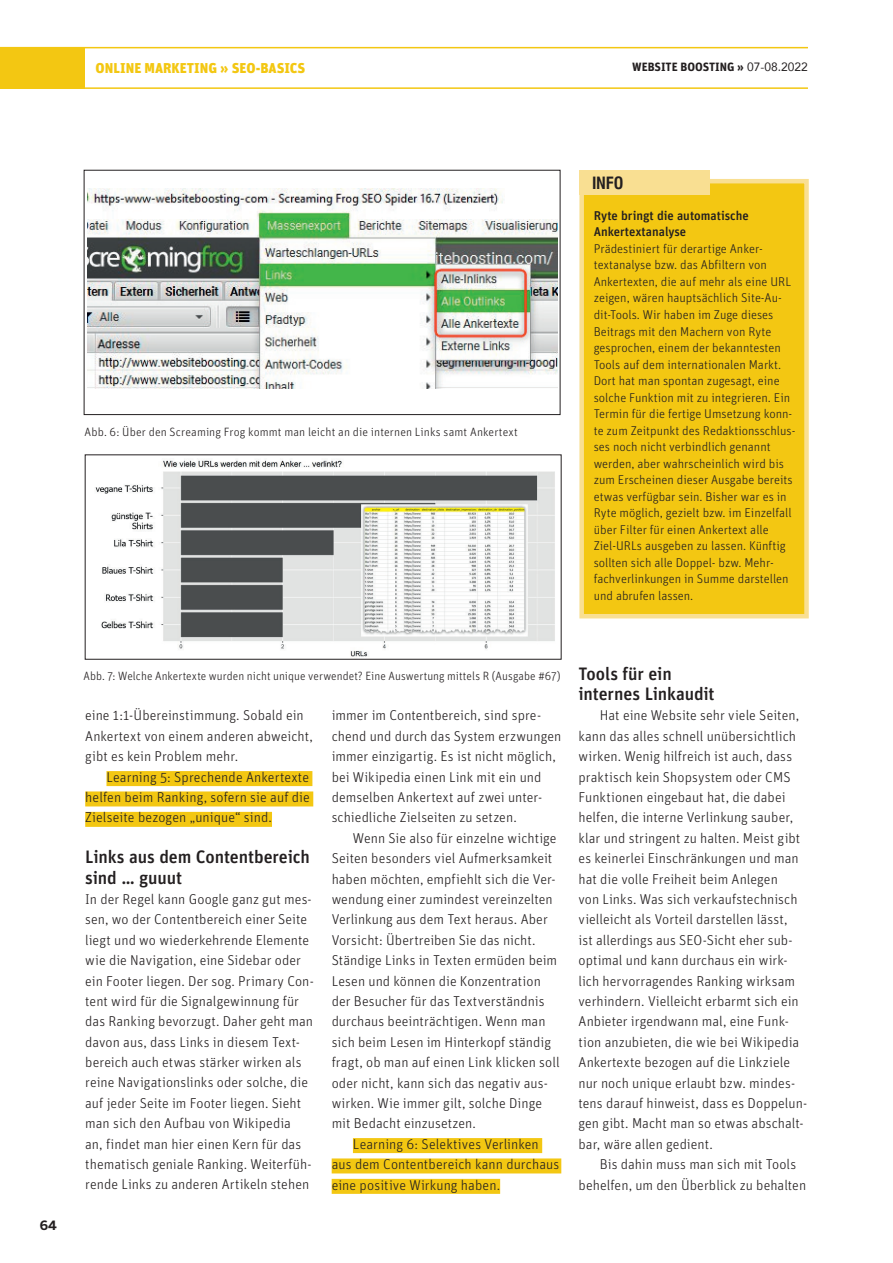
<style>
.page{position:relative;width:893px;height:1263px;background:#fff}
.page>*{position:absolute;margin:0;border:0;box-sizing:border-box;transform-origin:0 0}
.t1{font:500 18px/20.4px "Unit";letter-spacing:-.005em;color:#231f20}
.t2{font:700 condensed 16.5px "Swiss 721 BT";color:#231f20}
.t3{font:300 14.25px/20.4px "Unit";letter-spacing:.005em;color:#231f20}
.t4{font:900 14.25px "Unit";color:#f3c712}
.t5{font:300 12.75px/16.5px "Unit";color:#231f20}
.t6{font:500 12.75px/16.5px "Unit";color:#231f20}
.t7{font:700 12.75px "Benton Sans";color:#231f20}
.t8{font:300 12px "Unit";letter-spacing:.01em;color:#231f20}
.t9{font:700 12px "Unit";color:#231f20}
.s1{font-family:"Avenir";font-weight:400}
</style>
<div class="page">
<div style="left:0;top:47px;width:85px;height:41px;background:#f3c712"></div>
<hr style="left:0;top:47px;width:808px;height:1px;background:#f3c712">
<hr style="left:0;top:87px;width:808px;height:2px;background:#f3c712">
<div style="left:353px;top:1138px;width:189px;height:15px;background:#f3c712"></div>
<div style="left:332px;top:1158px;width:229px;height:15px;background:#f3c712"></div>
<div style="left:332px;top:1179px;width:168px;height:15px;background:#f3c712"></div>
<div style="left:106px;top:771px;width:206px;height:15px;background:#f3c712"></div>
<div style="left:85px;top:791px;width:228px;height:15px;background:#f3c712"></div>
<div style="left:85px;top:812px;width:187px;height:15px;background:#f3c712"></div>
<img style="left:87px;top:188px;width:471px;height:200px">
<div style="left:84px;top:170px;width:476px;height:245px;border:1px solid #231f20"></div>
<img style="left:95px;top:460px;width:460px;height:197px">
<div style="left:579px;top:179px;width:230px;height:439px;background:#f3c712;border:4px solid #f9df92"></div>
<div style="left:579px;top:170px;width:131px;height:25px;background:#f9df92"></div>
<p class="t4" style="left:96px;top:59px;width:211px">ONLINE MARKETING » SEO-BASICS</p>
<p class="t9" style="left:632px;top:59px;width:177px">WEBSITE BOOSTING » <span class="s1">07-08.2022</span></p>
<p class="t7" style="left:40px;top:1217px;width:18px">64</p>
<p class="t8" style="left:85px;top:425px;width:435px">Abb. 6: Über den Screaming Frog kommt man leicht an die internen Links samt Ankertext</p>
<p class="t2" style="left:592px;top:173px;width:33px">INFO</p>
<p class="t6" style="left:594px;top:207px;width:157px">Ryte bringt die automatische<br>Ankertextanalyse</p>
<p class="t5" style="left:594px;top:240px;width:203px">Prädestiniert für derartige Anker&shy;textanalyse bzw. das Abfiltern von Ankertexten, die auf mehr als eine URL zeigen, wären hauptsächlich Site-Au&shy;dit-Tools. Wir haben im Zuge dieses Beitrags mit den Machern von Ryte gesprochen, einem der bekanntesten Tools auf dem internationalen Markt.<br>Dort hat man spontan zugesagt, eine solche Funktion mit zu integrieren. Ein Termin für die fertige Umsetzung konn&shy;te zum Zeitpunkt des Redaktionsschlus&shy;ses noch nicht verbindlich genannt werden, aber wahrscheinlich wird bis zum Erscheinen dieser Ausgabe bereits etwas verfügbar sein. Bisher war es in Ryte möglich, gezielt bzw. im Einzelfall über Filter für einen Ankertext alle Ziel-URLs ausgeben zu lassen. Künftig sollten sich alle Doppel- bzw. Mehr&shy;fachverlinkungen in Summe darstellen und abrufen lassen.</p>
<p class="t8" style="left:84px;top:668px;width:478px">Abb. 7: Welche Ankertexte wurden nicht unique verwendet? Eine Auswertung mittels R (Ausgabe #67)</p>
<p class="t3" style="left:85px;top:705px;width:229px">eine 1:1-Übereinstimmung. Sobald ein<br>Ankertext von einem anderen abweicht, gibt es kein Problem mehr.</p>
<p class="t3" style="left:85px;top:766px;width:226px;text-align:justify;text-indent:21px">Learning 5: Sprechende Ankertexte helfen beim Ranking, sofern sie auf die Zielseite bezogen „unique“ sind.</p>
<p class="t1" style="left:85px;top:846px;width:226px">Links aus dem Contentbereich sind … guuut</p>
<p class="t3" style="left:85px;top:889px;width:230px">In der Regel kann Google ganz gut mes&shy;sen, wo der Contentbereich einer Seite liegt und wo wiederkehrende Elemente wie die Navigation, eine Sidebar oder ein Footer liegen. Der sog. Primary Con&shy;tent wird für die Signalgewinnung für das Ranking bevorzugt. Daher geht man davon aus, dass Links in diesem Text&shy;bereich auch etwas stärker wirken als reine Navigationslinks oder solche, die auf jeder Seite im Footer liegen. Sieht man sich den Aufbau von Wikipedia<br>an, findet man hier einen Kern für das thematisch geniale Ranking. Weiterfüh&shy;rende Links zu anderen Artikeln stehen</p>
<p class="t3" style="left:332px;top:705px;width:231px">immer im Contentbereich, sind spre&shy;chend und durch das System erzwungen immer einzigartig. Es ist nicht möglich, bei Wikipedia einen Link mit ein und demselben Ankertext auf zwei unter&shy;schiedliche Zielseiten zu setzen.</p>
<p class="t3" style="left:332px;top:827px;width:229px;text-indent:21px">Wenn Sie also für einzelne wichtige Seiten besonders viel Aufmerksamkeit haben möchten, empfiehlt sich die Ver&shy;wendung einer zumindest vereinzelten Verlinkung aus dem Text heraus. Aber Vorsicht: Übertreiben Sie das nicht.<br>Ständige Links in Texten ermüden beim Lesen und können die Konzentration der Besucher für das Textverständnis durchaus beeinträchtigen. Wenn man sich beim Lesen im Hinterkopf ständig fragt, ob man auf einen Link klicken soll oder nicht, kann sich das negativ aus&shy;wirken. Wie immer gilt, solche Dinge mit Bedacht einzusetzen.</p>
<p class="t3" style="left:332px;top:1133px;width:229px;text-indent:21px">Learning 6: Selektives Verlinken aus dem Contentbereich kann durchaus eine positive Wirkung haben.</p>
<p class="t1" style="left:578px;top:663px;width:138px">Tools für ein internes Linkaudit</p>
<p class="t3" style="left:578px;top:705px;width:230px;text-indent:21px">Hat eine Website sehr viele Seiten, kann das alles schnell unübersichtlich wirken. Wenig hilfreich ist auch, dass praktisch kein Shopsystem oder CMS Funktionen eingebaut hat, die dabei helfen, die interne Verlinkung sauber, klar und stringent zu halten. Meist gibt es keinerlei Einschränkungen und man hat die volle Freiheit beim Anlegen<br>von Links. Was sich verkaufstechnisch vielleicht als Vorteil darstellen lässt,<br>ist allerdings aus SEO-Sicht eher sub&shy;optimal und kann durchaus ein wirk&shy;lich hervorragendes Ranking wirksam verhindern. Vielleicht erbarmt sich ein Anbieter irgendwann mal, eine Funk&shy;tion anzubieten, die wie bei Wikipedia Ankertexte bezogen auf die Linkziele nur noch unique erlaubt bzw. mindes&shy;tens darauf hinweist, dass es Doppelun&shy;gen gibt. Macht man so etwas abschalt&shy;bar, wäre allen gedient.</p>
<p class="t3" style="left:578px;top:1154px;width:229px;text-indent:21px">Bis dahin muss man sich mit Tools behelfen, um den Überblick zu behalten</p>
</div>
